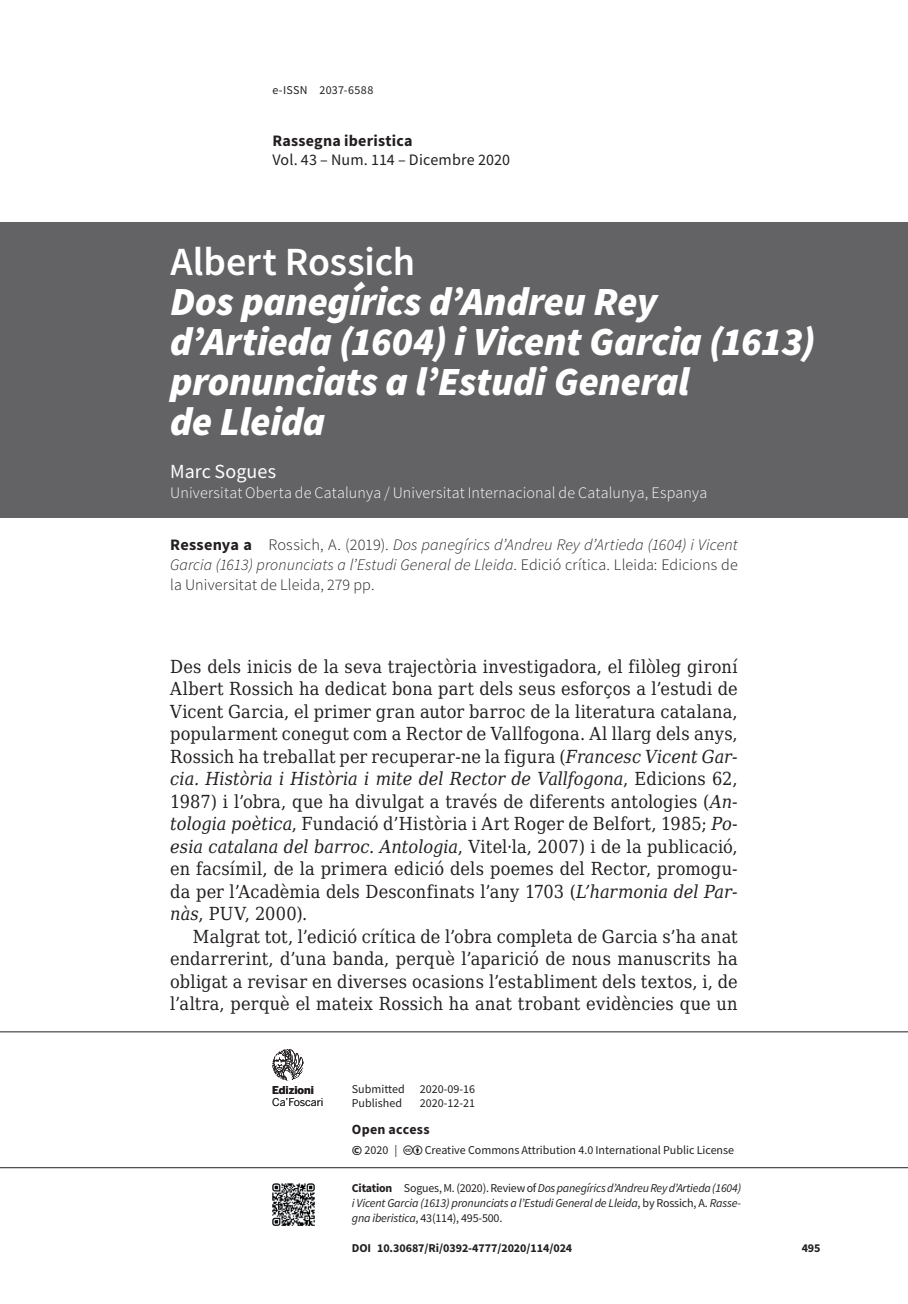
<style>
.page{position:relative;width:908px;height:1304px;background:#fff}
.page>*{position:absolute;margin:0;border:0;box-sizing:border-box;transform-origin:0 0}
.t1{font:italic 900 40px/40px "Source Sans Pro";letter-spacing:-.005em;color:#fff}
.t2{font:600 40px "Source Sans Pro";color:#fff}
.t3{font:20px "Source Sans Pro";letter-spacing:.005em;color:#fff}
.t4{font:18px/22.4px "DejaVu Serif Condensed";letter-spacing:.01em;color:#231f20;text-align:justify}
.t5{font:italic 300 16px/20px "Source Sans Pro";letter-spacing:.005em;color:#231f20;text-align:justify}
.t6{font:300 16px "Source Sans Pro";letter-spacing:.01em;color:#fff}
.t7{font:16px "Source Sans Pro";letter-spacing:.01em;color:#231f20}
.t8{font:700 16px "Source Sans Pro";letter-spacing:.015em;color:#231f20}
.t9{font:700 14px "Source Sans Pro";letter-spacing:.02em;color:#231f20}
.t10{font:italic 12px/15px "Source Sans Pro";letter-spacing:-.015em;color:#231f20;text-align:justify}
.t11{font:12px "Source Sans Pro";color:#231f20}
.t12{font:700 12px "Source Sans Pro";letter-spacing:-.005em;color:#231f20}
.t13{font:12px "Source Sans Pro";letter-spacing:.02em;color:#231f20}
.t14{font:10.8px "Benton Sans";letter-spacing:-.01em;color:#231f20}
.t15{font:700 10.8px "Benton Sans";color:#231f20}
.s1{font-weight:700;font-style:normal}
.s2{font-style:normal}
.s3{font-style:italic}
.s4{font-weight:700;font-size:14px}
</style>
<div class="page">
<hr style="left:0;top:1031px;width:907px;height:1px;background:#231f20">
<hr style="left:0;top:1167px;width:907px;height:1px;background:#231f20">
<svg style="left:272px;top:1049px;width:31px;height:31px"></svg>
<img style="left:272px;top:1183px;width:42px;height:42px">
<div style="left:0;top:223px;width:907px;height:295px;background:#636366"></div>
<p class="t13" style="left:272px;top:82px;width:102px">e-ISSN 2037-6588</p>
<p class="t8" style="left:272px;top:130px;width:142px">Rassegna iberistica</p>
<p class="t7" style="left:272px;top:150px;width:239px">Vol. 43 – Num. 114 – Dicembre 2020</p>
<h1 class="t2" style="left:170px;top:236px;width:246px">Albert Rossich</h1>
<h1 class="t1" style="left:170px;top:281px;width:646px">Dos panegírics d’Andreu Rey d’Artieda (1604) i Vicent Garcia (1613) pronunciats a l’Estudi General<br>de Lleida</h1>
<p class="t3" style="left:170px;top:459px;width:107px">Marc Sogues</p>
<p class="t6" style="left:170px;top:483px;width:538px">Universitat Oberta de Catalunya / Universitat Internacional de Catalunya, Espanya</p>
<p class="t5" style="left:170px;top:534px;width:568px"><span class="s1">Ressenya a</span> <span class="s2">Rossich, A. (2019).</span> Dos panegírics d’Andreu Rey d’Artieda (1604) i Vicent Garcia (1613) pronunciats a l’Estudi General de Lleida<span class="s2">. Edició crítica. Lleida: Edicions de la Universitat de Lleida, 279 pp.</span></p>
<p class="t4" style="left:170px;top:655px;width:568px">Des dels inicis de la seva trajectòria investigadora, el filòleg gironí Albert Rossich ha dedicat bona part dels seus esforços a l’estudi de Vicent Garcia, el primer gran autor barroc de la literatura catalana, popularment conegut com a Rector de Vallfogona. Al llarg dels anys, Rossich ha treballat per recuperar-ne la figura (<span class="s3">Francesc Vicent Gar&shy;cia. Història i Història i mite del Rector de Vallfogona</span>, Edicions 62, 1987) i l’obra, que ha divulgat a través de diferents antologies (<span class="s3">An&shy;tologia poètica</span>, Fundació d’Història i Art Roger de Belfort, 1985; <span class="s3">Po&shy;esia catalana del barroc. Antologia</span>, Vitel·la, 2007) i de la publicació, en facsímil, de la primera edició dels poemes del Rector, promogu&shy;da per l’Acadèmia dels Desconfinats l’any 1703 (<span class="s3">L’harmonia del Par&shy;nàs</span>, PUV, 2000).</p>
<p class="t4" style="left:170px;top:925px;width:568px;text-indent:23px">Malgrat tot, l’edició crítica de l’obra completa de Garcia s’ha anat endarrerint, d’una banda, perquè l’aparició de nous manuscrits ha obligat a revisar en diverses ocasions l’establiment dels textos, i, de l’altra, perquè el mateix Rossich ha anat trobant evidències que un</p>
<p class="t15" style="left:272px;top:1084px;width:43px">Edizioni</p>
<p class="t14" style="left:272px;top:1095px;width:53px">Ca’Foscari</p>
<p class="t11" style="left:351px;top:1081px;width:54px">Submitted</p>
<p class="t11" style="left:420px;top:1081px;width:57px">2020-09-16</p>
<p class="t11" style="left:351px;top:1095px;width:52px">Published</p>
<p class="t11" style="left:420px;top:1095px;width:57px">2020-12-21</p>
<p class="t9" style="left:351px;top:1120px;width:79px">Open access</p>
<p class="t11" style="left:351px;top:1142px;width:47px"><span class="s4">©</span> 2020 |</p>
<p class="t11" style="left:424px;top:1142px;width:311px">Creative Commons Attribution 4.0 International Public License</p>
<p class="t10" style="left:351px;top:1181px;width:390px"><span class="s1">Citation</span> <span class="s2">Sogues, M. (2020). Review of</span> Dos panegírics d’Andreu Rey d’Artieda (1604) i Vicent Garcia (1613) pronunciats a l’Estudi General de Lleida<span class="s2">, by Rossich, A.</span> Rasse&shy;gna iberistica<span class="s2">, 43(114), 495-500.</span></p>
<p class="t12" style="left:352px;top:1240px;width:222px">DOI 10.30687/Ri/0392-4777/2020/114/024</p>
<p class="t12" style="left:801px;top:1240px;width:20px">495</p>
</div>
